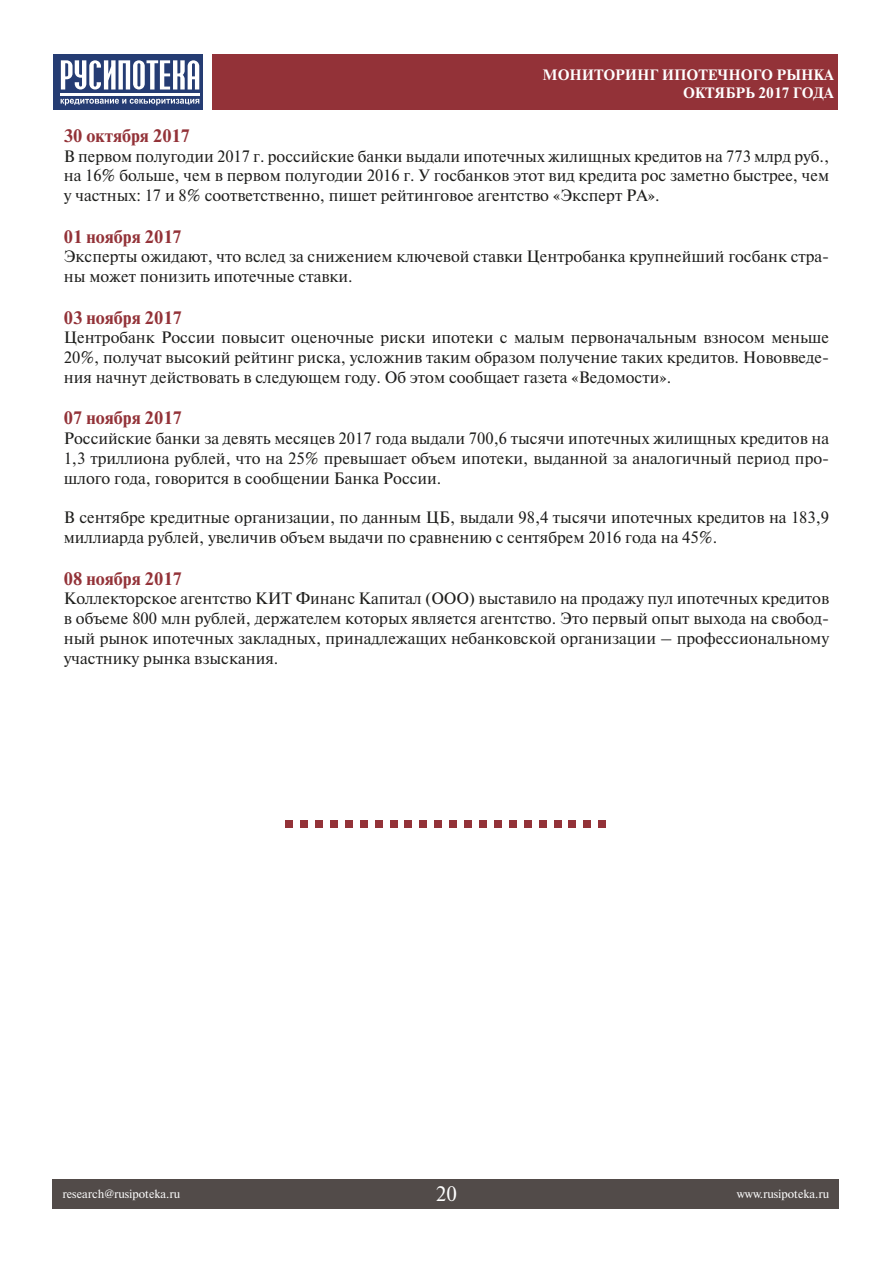
<style>
.page{position:relative;width:893px;height:1263px;background:#fff}
.page>*{position:absolute;margin:0;border:0;box-sizing:border-box;transform-origin:0 0}
.t1{font:21px "Newton C";color:#fff}
.t2{font:700 18px "Newton C";color:#933238}
.t3{font:16.5px/19.8px "Newton C";color:#1d1d1b;text-align:justify}
.t4{font:700 15px/18px "Newton C";color:#fff;text-align:right}
.t5{font:12px "Newton C";color:#fff}
</style>
<div class="page">
<div style="left:52px;top:1180px;width:787px;height:29px;background:#524b49"></div>
<div style="left:213px;top:54px;width:625px;height:55px;background:#933238"></div>
<div style="left:53px;top:54px;width:150px;height:56px;background:#253c73"></div>
<svg style="left:61px;top:60px;width:138px;height:29px"></svg>
<hr style="left:60px;top:93px;width:139px;height:2px;background:#fff">
<svg style="left:61px;top:99px;width:138px;height:6px"></svg>
<div style="left:285px;top:821px;width:7px;height:7px;background:#933238"></div>
<div style="left:300px;top:821px;width:7px;height:7px;background:#933238"></div>
<div style="left:315px;top:821px;width:7px;height:7px;background:#933238"></div>
<div style="left:330px;top:821px;width:7px;height:7px;background:#933238"></div>
<div style="left:345px;top:821px;width:7px;height:7px;background:#933238"></div>
<div style="left:360px;top:821px;width:7px;height:7px;background:#933238"></div>
<div style="left:375px;top:821px;width:7px;height:7px;background:#933238"></div>
<div style="left:390px;top:821px;width:7px;height:7px;background:#933238"></div>
<div style="left:405px;top:821px;width:7px;height:7px;background:#933238"></div>
<div style="left:420px;top:821px;width:7px;height:7px;background:#933238"></div>
<div style="left:435px;top:821px;width:7px;height:7px;background:#933238"></div>
<div style="left:449px;top:821px;width:7px;height:7px;background:#933238"></div>
<div style="left:464px;top:821px;width:7px;height:7px;background:#933238"></div>
<div style="left:479px;top:821px;width:7px;height:7px;background:#933238"></div>
<div style="left:494px;top:821px;width:7px;height:7px;background:#933238"></div>
<div style="left:509px;top:821px;width:7px;height:7px;background:#933238"></div>
<div style="left:524px;top:821px;width:7px;height:7px;background:#933238"></div>
<div style="left:539px;top:821px;width:7px;height:7px;background:#933238"></div>
<div style="left:554px;top:821px;width:7px;height:7px;background:#933238"></div>
<div style="left:569px;top:821px;width:7px;height:7px;background:#933238"></div>
<div style="left:584px;top:821px;width:7px;height:7px;background:#933238"></div>
<div style="left:599px;top:821px;width:7px;height:7px;background:#933238"></div>
<p class="t4" style="left:543px;top:66px;width:292px">МОНИТОРИНГ ИПОТЕЧНОГО РЫНКА<br>ОКТЯБРЬ 2017 ГОДА</p>
<p class="t2" style="left:64px;top:126px;width:128px">30 октября 2017</p>
<p class="t3" style="left:64px;top:146px;width:767px">В первом полугодии 2017 г. российские банки выдали ипотечных жилищных кредитов на 773 млрд руб., на 16% больше, чем в первом полугодии 2016 г. У госбанков этот вид кредита рос заметно быстрее, чем у частных: 17 и 8% соответственно, пишет рейтинговое агентство «Эксперт РА».</p>
<p class="t2" style="left:64px;top:226px;width:120px">01 ноября 2017</p>
<p class="t3" style="left:64px;top:247px;width:767px">Эксперты ожидают, что вслед за снижением ключевой ставки Центробанка крупнейший госбанк стра&shy;ны может понизить ипотечные ставки.</p>
<p class="t2" style="left:64px;top:307px;width:120px">03 ноября 2017</p>
<p class="t3" style="left:64px;top:328px;width:767px">Центробанк России повысит оценочные риски ипотеки с малым первоначальным взносом меньше 20%, получат высокий рейтинг риска, усложнив таким образом получение таких кредитов. Нововведе&shy;ния начнут действовать в следующем году. Об этом сообщает газета «Ведомости».</p>
<p class="t2" style="left:64px;top:408px;width:120px">07 ноября 2017</p>
<p class="t3" style="left:64px;top:429px;width:767px">Российские банки за девять месяцев 2017 года выдали 700,6 тысячи ипотечных жилищных кредитов на 1,3 триллиона рублей, что на 25% превышает объем ипотеки, выданной за аналогичный период про&shy;шлого года, говорится в сообщении Банка России.</p>
<p class="t3" style="left:64px;top:508px;width:767px">В сентябре кредитные организации, по данным ЦБ, выдали 98,4 тысячи ипотечных кредитов на 183,9 миллиарда рублей, увеличив объем выдачи по сравнению с сентябрем 2016 года на 45%.</p>
<p class="t2" style="left:64px;top:568px;width:120px">08 ноября 2017</p>
<p class="t3" style="left:64px;top:589px;width:767px">Коллекторское агентство КИТ Финанс Капитал (ООО) выставило на продажу пул ипотечных кредитов в объеме 800 млн рублей, держателем которых является агентство. Это первый опыт выхода на свобод&shy;ный рынок ипотечных закладных, принадлежащих небанковской организации – профессиональному участнику рынка взыскания.</p>
<p class="t1" style="left:436px;top:1182px;width:23px">20</p>
<p class="t5" style="left:63px;top:1187px;width:119px">research@rusipoteka.ru</p>
<p class="t5" style="left:737px;top:1187px;width:94px">www.rusipoteka.ru</p>
</div>
